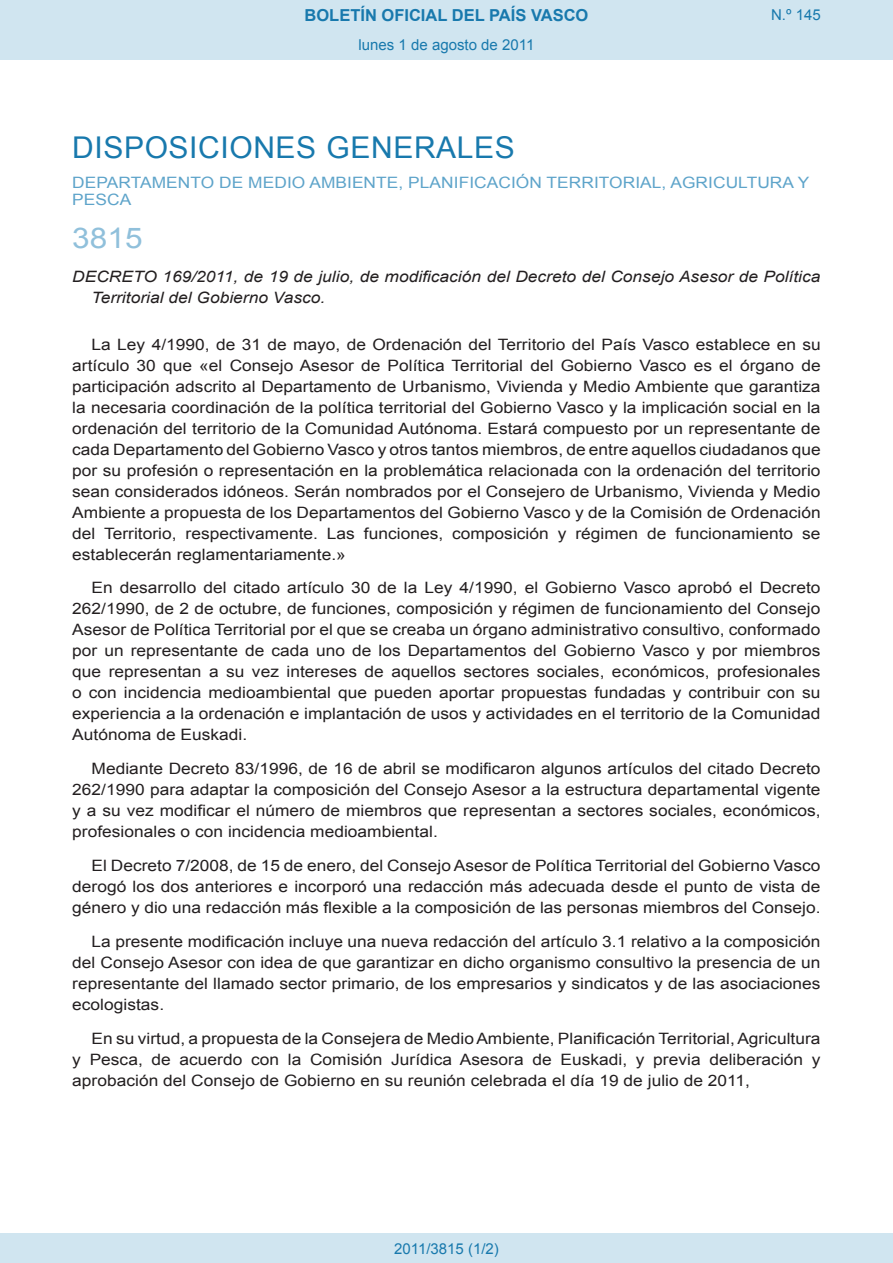
<style>
.page{position:relative;width:893px;height:1263px;background:#fff}
.page>*{position:absolute;margin:0;border:0;box-sizing:border-box;transform-origin:0 0}
.BOPVSeccion{font:30px "Arial";letter-spacing:.02em;color:#1879ad}
.BOPVOrden{font:28.5px "Arial";color:#90c0db;scale:1.11 1}
.t1{font:700 16.5px "Arial";color:#1879ad}
.BOPVDetalle{font:15.6px/21px "Arial";color:#231f20;text-align:justify;scale:1.11 1}
.BOPVTitulo{font:italic 15.6px/21px "Arial";color:#231f20;scale:1.11 1}
.BOPVOrganismo{font:15.6px/17.4px "Arial";letter-spacing:.005em;color:#5ea4ca;scale:1.11 1}
.Paginacion_Centro{font:15px "Arial";color:#1879ad}
</style>
<div class="page">
<div style="left:0;top:0;width:893px;height:60px;background:#d0e5f0"></div>
<div style="left:0;top:1233px;width:893px;height:30px;background:#d0e5f0"></div>
<p class="t1" style="left:305px;top:4px;width:285px">BOLETÍN OFICIAL DEL PAÍS VASCO</p>
<p class="Paginacion_Centro" style="left:359px;top:35px;width:177px">lunes 1 de agosto de 2011</p>
<p class="Paginacion_Centro" style="left:771px;top:5px;width:51px">N.º 145</p>
<p class="BOPVSeccion" style="left:72px;top:128px;width:444px">DISPOSICIONES GENERALES</p>
<p class="BOPVOrganismo" style="left:72px;top:174px;width:665px">DEPARTAMENTO DE MEDIO AMBIENTE, PLANIFICACIÓN TERRITORIAL, AGRICULTURA Y<br>PESCA</p>
<p class="BOPVOrden" style="left:72px;top:220px;width:65px">3815</p>
<p class="BOPVTitulo" style="left:92px;top:266px;width:658px;text-indent:-19px">DECRETO 169/2011, de 19 de julio, de modificación del Decreto del Consejo Asesor de Política<br>Territorial del Gobierno Vasco.</p>
<p class="BOPVDetalle" style="left:72px;top:334px;width:676px;text-indent:19px">La Ley 4/1990, de 31 de mayo, de Ordenación del Territorio del País Vasco establece en su artículo 30 que «el Consejo Asesor de Política Territorial del Gobierno Vasco es el órgano de participación adscrito al Departamento de Urbanismo, Vivienda y Medio Ambiente que garantiza la necesaria coordinación de la política territorial del Gobierno Vasco y la implicación social en la ordenación del territorio de la Comunidad Autónoma. Estará compuesto por un representante de cada Departamento del Gobierno Vasco y otros tantos miembros, de entre aquellos ciudadanos que por su profesión o representación en la problemática relacionada con la ordenación del territorio sean considerados idóneos. Serán nombrados por el Consejero de Urbanismo, Vivienda y Medio Ambiente a propuesta de los Departamentos del Gobierno Vasco y de la Comisión de Ordenación del Territorio, respectivamente. Las funciones, composición y régimen de funcionamiento se establecerán reglamentariamente.»</p>
<p class="BOPVDetalle" style="left:72px;top:578px;width:676px;text-indent:19px">En desarrollo del citado artículo 30 de la Ley 4/1990, el Gobierno Vasco aprobó el Decreto 262/1990, de 2 de octubre, de funciones, composición y régimen de funcionamiento del Consejo Asesor de Política Territorial por el que se creaba un órgano administrativo consultivo, conformado por un representante de cada uno de los Departamentos del Gobierno Vasco y por miembros que representan a su vez intereses de aquellos sectores sociales, económicos, profesionales o con incidencia medioambiental que pueden aportar propuestas fundadas y contribuir con su experiencia a la ordenación e implantación de usos y actividades en el territorio de la Comunidad Autónoma de Euskadi.</p>
<p class="BOPVDetalle" style="left:72px;top:758px;width:676px;text-indent:19px">Mediante Decreto 83/1996, de 16 de abril se modificaron algunos artículos del citado Decreto 262/1990 para adaptar la composición del Consejo Asesor a la estructura departamental vigente y a su vez modificar el número de miembros que representan a sectores sociales, económicos, profesionales o con incidencia medioambiental.</p>
<p class="BOPVDetalle" style="left:72px;top:855px;width:676px;text-indent:19px">El Decreto 7/2008, de 15 de enero, del Consejo Asesor de Política Territorial del Gobierno Vasco derogó los dos anteriores e incorporó una redacción más adecuada desde el punto de vista de género y dio una redacción más flexible a la composición de las personas miembros del Consejo.</p>
<p class="BOPVDetalle" style="left:72px;top:931px;width:676px;text-indent:19px">La presente modificación incluye una nueva redacción del artículo 3.1 relativo a la composición del Consejo Asesor con idea de que garantizar en dicho organismo consultivo la presencia de un representante del llamado sector primario, de los empresarios y sindicatos y de las asociaciones ecologistas.</p>
<p class="BOPVDetalle" style="left:72px;top:1028px;width:676px;text-indent:19px">En su virtud, a propuesta de la Consejera de Medio Ambiente, Planificación Territorial, Agricultura y Pesca, de acuerdo con la Comisión Jurídica Asesora de Euskadi, y previa deliberación y aprobación del Consejo de Gobierno en su reunión celebrada el día 19 de julio de 2011,</p>
<p class="Paginacion_Centro" style="left:394px;top:1238px;width:106px">2011/3815 (1/2)</p>
</div>
